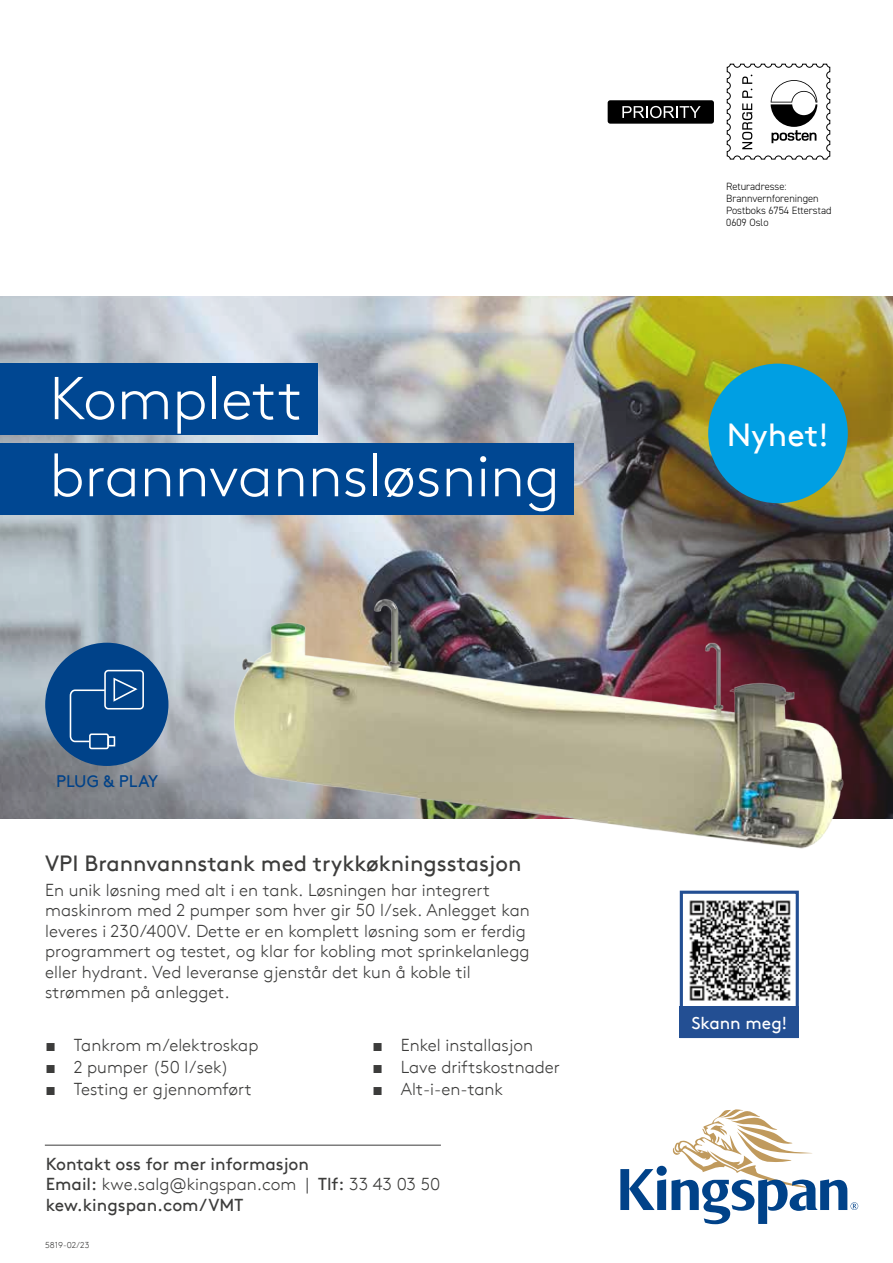
<style>
.page{position:relative;width:893px;height:1263px;background:#fff}
.page>*{position:absolute;margin:0;border:0;box-sizing:border-box;transform-origin:0 0}
.t1{font:300 60.3px/77.1px "Kingspan Brown TT";color:#fff}
.t2{font:31.95px "Kingspan Brown TT";color:#fff}
.t3{font:22.05px "Kingspan Brown TT";color:#3c3c3b}
.t4{font:300 17.25px/20.4px "Kingspan Brown TT";color:#3c3c3b}
.t5{font:17.25px/20.4px "Kingspan Brown TT";color:#3c3c3b}
.t6{font:17.25px "Kingspan Brown TT";letter-spacing:-.005em;color:#fff}
.t7{font:16.8px "Kingspan Brown TT";color:#004289}
.t8{font:300 10.5px/12px "DIN2014";color:#000}
.t9{font:300 8.7px "Kingspan Brown TT";color:#3c3c3b}
.s1{font-family:"Century Gothic";font-weight:400}
.s2{font-weight:300}
</style>
<div class="page">
<svg style="left:726px;top:64px;width:104px;height:95px"></svg>
<div style="left:608px;top:100px;width:106px;height:24px;background:#000;border-radius:3px"></div>
<svg style="left:622px;top:106px;width:79px;height:12px"></svg>
<img style="left:0;top:297px;width:893px;height:521px">
<div style="left:0;top:443px;width:573px;height:71px;background:#004792"></div>
<div style="left:0;top:364px;width:318px;height:71px;background:#004792"></div>
<div style="left:708px;top:364px;width:140px;height:139px;background:#009fe3;border-radius:50%"></div>
<img style="left:193px;top:557px;width:700px;height:292px">
<div style="left:45px;top:643px;width:123px;height:123px;background:#004289;border-radius:50%"></div>
<div style="left:104px;top:670px;width:40px;height:39px;border:2px solid #fff;border-radius:3px"></div>
<svg style="left:113px;top:677px;width:25px;height:25px"></svg>
<svg style="left:69px;top:689px;width:37px;height:54px"></svg>
<div style="left:89px;top:733px;width:20px;height:16px;border:2px solid #fff;border-radius:2px"></div>
<div style="left:108px;top:736px;width:7px;height:10px;border:2px solid #fff"></div>
<hr style="left:45px;top:1145px;width:396px;height:1px;background:#3c3c3b">
<svg style="left:620px;top:1109px;width:238px;height:115px"></svg>
<img style="left:689px;top:900px;width:102px;height:101px">
<div style="left:680px;top:891px;width:119px;height:147px;border:3px solid #234f93"></div>
<div style="left:680px;top:1006px;width:119px;height:32px;background:#234f93"></div>
<h1 class="t1" style="left:49px;top:355px;width:512px">Komplett brannvannsløsning</h1>
<p class="t7" style="left:56px;top:768px;width:104px">PLUG &amp; PLAY</p>
<p class="t3" style="left:45px;top:846px;width:478px">VPI Brannvannstank med trykkøkningsstasjon</p>
<p class="t4" style="left:45px;top:878px;width:486px">En unik løsning med alt i en tank. Løsningen har integrert maskinrom med 2 pumper som hver gir 50 l/sek. Anlegget kan leveres i 230/400V. Dette er en komplett løsning som er ferdig programmert og testet, og klar for kobling mot sprinkelanlegg eller hydrant. Ved leveranse gjenstår det kun å koble til strømmen på anlegget.</p>
<p class="t4" style="left:46px;top:1034px;width:214px"><span class="s1">■</span> Tankrom m/elektroskap</p>
<p class="t4" style="left:46px;top:1056px;width:185px"><span class="s1">■</span> 2 pumper (50 l/sek)</p>
<p class="t4" style="left:46px;top:1078px;width:208px"><span class="s1">■</span> Testing er gjennomført</p>
<p class="t4" style="left:373px;top:1034px;width:162px"><span class="s1">■</span> Enkel installasjon</p>
<p class="t4" style="left:373px;top:1056px;width:189px"><span class="s1">■</span> Lave driftskostnader</p>
<p class="t4" style="left:373px;top:1078px;width:132px"><span class="s1">■</span> Alt-i-en-tank</p>
<p class="t5" style="left:46px;top:1152px;width:396px">Kontakt oss for mer informasjon<br>Email: <span class="s2">kwe.salg@kingspan.com |</span> Tlf: <span class="s2">33 43 03 50 </span>kew.kingspan.com/VMT</p>
<p class="t9" style="left:45px;top:1238px;width:46px">5819-02/23</p>
<p class="t8" style="left:726px;top:180px;width:107px">Returadresse:<br>Brannvernforeningen<br>Postboks 6754 Etterstad<br>0609 Oslo</p>
<h2 class="t2" style="left:727px;top:411px;width:104px">Nyhet!</h2>
<p class="t6" style="left:691px;top:1009px;width:97px">Skann meg!</p>
</div>
